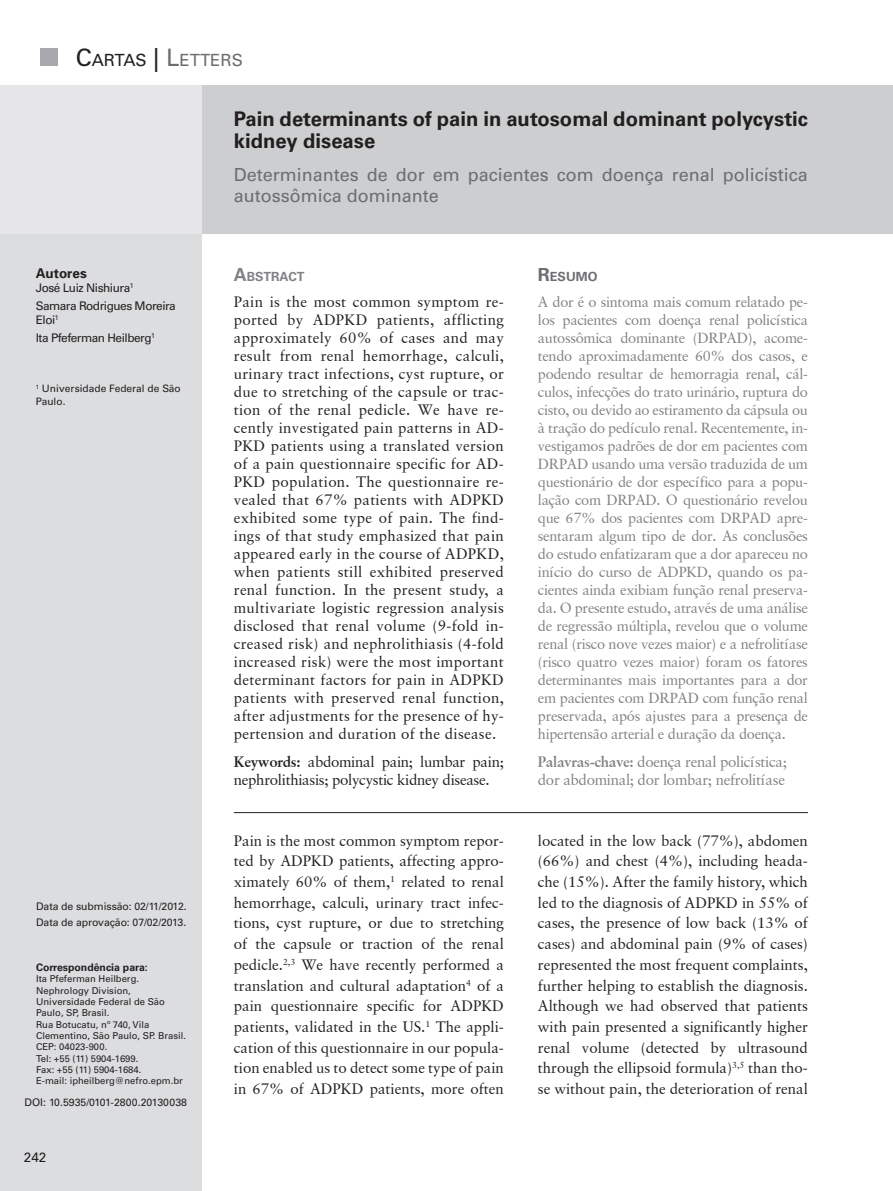
<style>
.page{position:relative;width:893px;height:1191px;background:#fff}
.page>*{position:absolute;margin:0;border:0;box-sizing:border-box;transform-origin:0 0}
.Título_Português{font:700 20.25px/22.5px "Univers LT Std";color:#231f20}
.Title_Inglês{font:18px/21.6px "Univers LT Std";color:#6c6d70}
.t1{font:16.8px "Univers LT Std";color:#6c6d70}
.Abstract{font:15px/18px "Garamond Retrospective S Si";letter-spacing:-.02em;color:#231f20}
.Texto_-_1º_paragráfo{font:15px/20.7px "Garamond Retrospective S Si";color:#231f20;text-align:justify}
.Resumo{font:15px/18px "Garamond Retrospective S Si";letter-spacing:-.02em;color:#808285}
.Resumo-2{font:14.55px/18px "Garamond Retrospective S Si";letter-spacing:-.02em;color:#808285;text-align:justify}
.Tópico__Autores{font:13.5px "Univers 65 Bold";color:#231f20}
.t2{font:13.5px "Univers LT Std";color:#231f20}
.Intertilulo__Resumo{font:700 12.6px "Univers LT Std";color:#808285}
.Intertilulo__Resumo-2{font:700 12.6px "Univers LT Std";color:#6c6d70}
.Nome_dos_autores{font:11.85px/14px "Univers LT Std";letter-spacing:-.04em;color:#231f20}
.Data_de_subs_aprova{font:10.5px "Univers LT Std";letter-spacing:-.01em;color:#231f20}
.Autor_correspondente{font:10.5px "Univers LT Std";color:#231f20}
.Correspondência_para{font:700 10.5px "Univers LT Std";color:#231f20}
.Afiliações{font:10.2px/12.3px "Univers LT Std";color:#231f20}
.Autor_correspondente-2{font:9.45px/11.4px "Univers LT Std";color:#231f20}
.s1{font-size:24px;color:#231f20}
.s2{color:#231f20}
.s3{font-size:24px}
.s4{font-size:18px}
.s5{font-weight:700}
</style>
<div class="page">
<div style="left:40px;top:49px;width:17px;height:17px;background:#a8a9ad"></div>
<div style="left:0;top:85px;width:202px;height:1106px;background:#dcdddf"></div>
<div style="left:0;top:85px;width:893px;height:149px;background:linear-gradient(to right,#e0e0e2,#c6c7c9)"></div>
<hr style="left:234px;top:812px;width:574px;height:1px;background:#231f20">
<p class="t1" style="left:76px;top:50px;width:169px"><span class="s1">C</span><span class="s2">ARTAS</span> <span class="s1">|</span> <span class="s3">L</span>ETTERS</p>
<p class="Título_Português" style="left:234px;top:108px;width:576px">Pain determinants of pain in autosomal dominant polycystic kidney disease</p>
<p class="Tópico__Autores" style="left:36px;top:265px;width:53px">Autores</p>
<p class="Nome_dos_autores" style="left:36px;top:280px;width:99px">José Luiz Nishiura<sup>1</sup></p>
<p class="Nome_dos_autores" style="left:36px;top:299px;width:142px">Samara Rodrigues Moreira<br>Eloi<sup>1</sup></p>
<p class="Nome_dos_autores" style="left:36px;top:331px;width:121px">Ita Pfeferman Heilberg<sup>1</sup></p>
<p class="Afiliações" style="left:36px;top:382px;width:147px"><sup>1</sup> Universidade Federal de São<br>Paulo.</p>
<p class="Data_de_subs_aprova" style="left:36px;top:900px;width:152px">Data de submissão: 02/11/2012.</p>
<p class="Data_de_subs_aprova" style="left:36px;top:915px;width:152px">Data de aprovação: 07/02/2013.</p>
<p class="Correspondência_para" style="left:36px;top:961px;width:113px">Correspondência para:</p>
<p class="Autor_correspondente-2" style="left:36px;top:973px;width:104px">Ita Pfeferman Heilberg.</p>
<p class="Autor_correspondente-2" style="left:36px;top:984px;width:130px">Nephrology Division,<br>Universidade Federal de São<br>Paulo, SP, Brasil.</p>
<p class="Autor_correspondente-2" style="left:36px;top:1018px;width:151px">Rua Botucatu, nº 740, Vila<br>Clementino, São Paulo, SP. Brasil.<br>CEP: 04023-900.</p>
<p class="Autor_correspondente-2" style="left:36px;top:1052px;width:107px">Tel: +55 (11) 5904-1699.<br>Fax: +55 (11) 5904-1684.</p>
<p class="Autor_correspondente-2" style="left:36px;top:1075px;width:148px">E-mail: ipheilberg@nefro.epm.br</p>
<p class="Autor_correspondente" style="left:25px;top:1096px;width:164px">DOI: 10.5935/0101-2800.20130038</p>
<p class="t2" style="left:24px;top:1148px;width:24px">242</p>
<p class="Title_Inglês" style="left:234px;top:163px;width:576px">Determinantes de dor em pacientes com doença renal policística autossômica dominante</p>
<p class="Intertilulo__Resumo" style="left:234px;top:269px;width:72px"><span class="s4">A</span>BSTRACT</p>
<p class="Intertilulo__Resumo-2" style="left:538px;top:269px;width:61px"><span class="s4">R</span>ESUMO</p>
<p class="Abstract" style="left:234px;top:293px;width:272px;text-align:justify">Pain is the most common symptom re&shy;ported by ADPKD patients, afflicting approximately 60% of cases and may result from renal hemorrhage, calculi, urinary tract infections, cyst rupture, or due to stretching of the capsule or trac&shy;tion of the renal pedicle. We have re&shy;cently investigated pain patterns in AD-PKD patients using a translated version of a pain questionnaire specific for AD-PKD population. The questionnaire re&shy;vealed that 67% patients with ADPKD exhibited some type of pain. The find&shy;ings of that study emphasized that pain appeared early in the course of ADPKD, when patients still exhibited preserved renal function. In the present study, a multivariate logistic regression analysis disclosed that renal volume (9-fold in&shy;creased risk) and nephrolithiasis (4-fold increased risk) were the most important determinant factors for pain in ADPKD patients with preserved renal function, after adjustments for the presence of hy&shy;pertension and duration of the disease.</p>
<p class="Resumo-2" style="left:538px;top:292px;width:272px">A dor é o sintoma mais comum relatado pe&shy;los pacientes com doença renal policística autossômica dominante (DRPAD), acome&shy;tendo aproximadamente 60% dos casos, e podendo resultar de hemorragia renal, cál&shy;culos, infecções do trato urinário, ruptura do cisto, ou devido ao estiramento da cápsula ou à tração do pedículo renal. Recentemente, in&shy;vestigamos padrões de dor em pacientes com DRPAD usando uma versão traduzida de um questionário de dor específico para a popu&shy;lação com DRPAD. O questionário revelou que 67% dos pacientes com DRPAD apre&shy;sentaram algum tipo de dor. As conclusões do estudo enfatizaram que a dor apareceu no início do curso de ADPKD, quando os pa&shy;cientes ainda exibiam função renal preserva&shy;da. O presente estudo, através de uma análise de regressão múltipla, revelou que o volume renal (risco nove vezes maior) e a nefrolitíase (risco quatro vezes maior) foram os fatores determinantes mais importantes para a dor em pacientes com DRPAD com função renal preservada, após ajustes para a presença de hipertensão arterial e duração da doença.</p>
<p class="Abstract" style="left:234px;top:753px;width:271px"><span class="s5">Keywords:</span> abdominal pain; lumbar pain; nephrolithiasis; polycystic kidney disease.</p>
<p class="Resumo" style="left:538px;top:753px;width:250px"><span class="s5">Palavras-chave:</span> doença renal policística; dor abdominal; dor lombar; nefrolitíase</p>
<p class="Texto_-_1º_paragráfo" style="left:234px;top:830px;width:272px">Pain is the most common symptom repor&shy;ted by ADPKD patients, affecting appro&shy;ximately 60% of them,<sup>1</sup> related to renal hemorrhage, calculi, urinary tract infec&shy;tions, cyst rupture, or due to stretching of the capsule or traction of the renal pedicle.<sup>2,3</sup> We have recently performed a translation and cultural adaptation<sup>4</sup> of a pain questionnaire specific for ADPKD patients, validated in the US.<sup>1</sup> The appli&shy;cation of this questionnaire in our popula&shy;tion enabled us to detect some type of pain in 67% of ADPKD patients, more often</p>
<p class="Texto_-_1º_paragráfo" style="left:538px;top:830px;width:272px">located in the low back (77%), abdomen (66%) and chest (4%), including heada&shy;che (15%). After the family history, which led to the diagnosis of ADPKD in 55% of cases, the presence of low back (13% of cases) and abdominal pain (9% of cases) represented the most frequent complaints, further helping to establish the diagnosis.<br>Although we had observed that patients with pain presented a significantly higher renal volume (detected by ultrasound through the ellipsoid formula)<sup>3,5</sup> than tho&shy;se without pain, the deterioration of renal</p>
</div>
